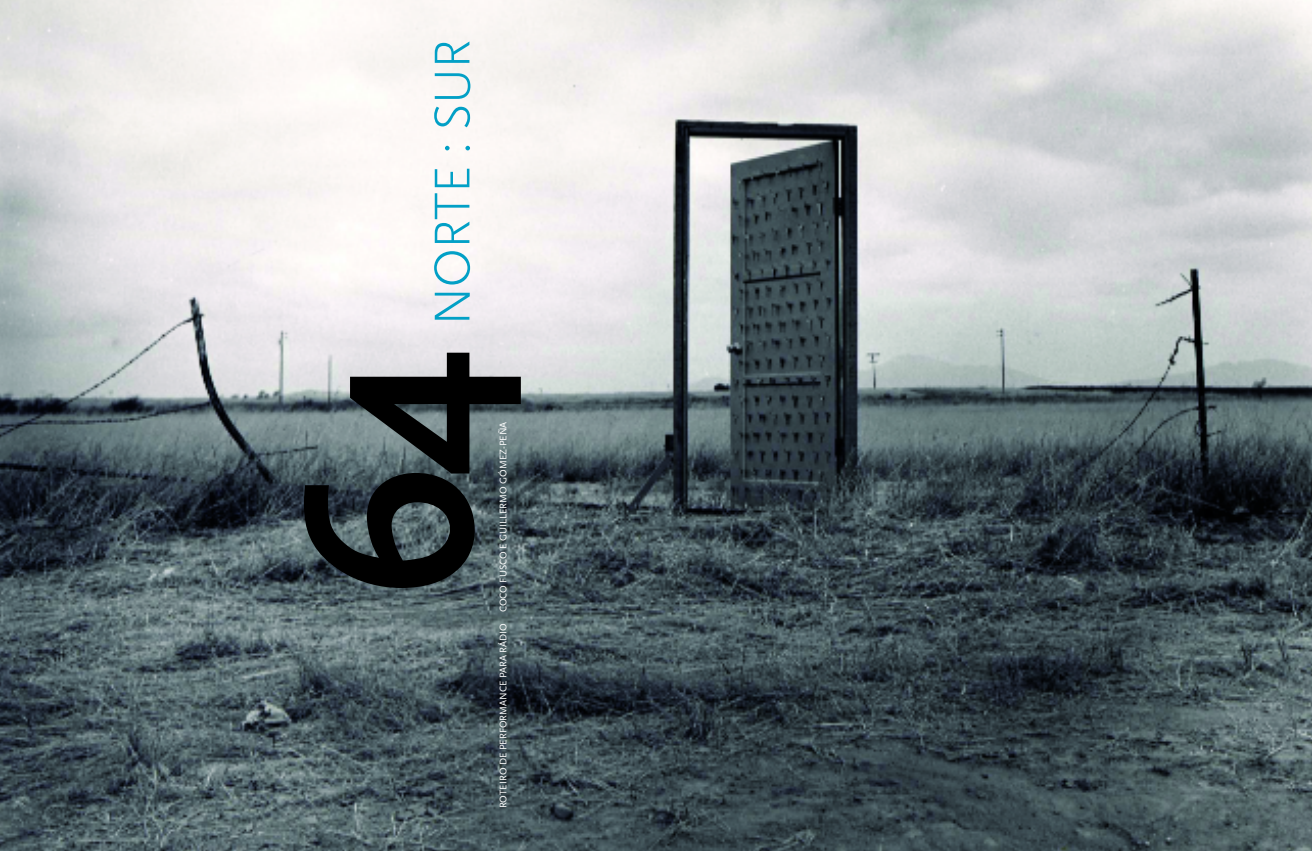
<style>
.page{position:relative;width:1312px;height:851px;background:#fff}
.page>*{position:absolute;margin:0;border:0;box-sizing:border-box;transform-origin:0 0}
.t1{font:700 240px "Scala Sans";color:#000}
.t2{font:300 52.5px "Scala Sans";letter-spacing:-.015em;color:#02a0c6}
.t3{font:10px "Scala Sans";color:#fff}
</style>
<div class="page">
<img style="left:0;top:0;width:1311px;height:850px">
<h2 class="t2" style="left:420px;top:326px;width:288px;rotate:-90deg">NORTE : SUR</h2>
<h1 class="t1" style="left:246px;top:597px;width:250px;rotate:-90deg">64</h1>
<p class="t3" style="left:497px;top:808px;width:388px;rotate:-90deg">ROTEIRO DE PERFORMANCE PARA RÁDIO COCO FUSCO E GUILLERMO GÓMEZ-PEÑA</p>
</div>
